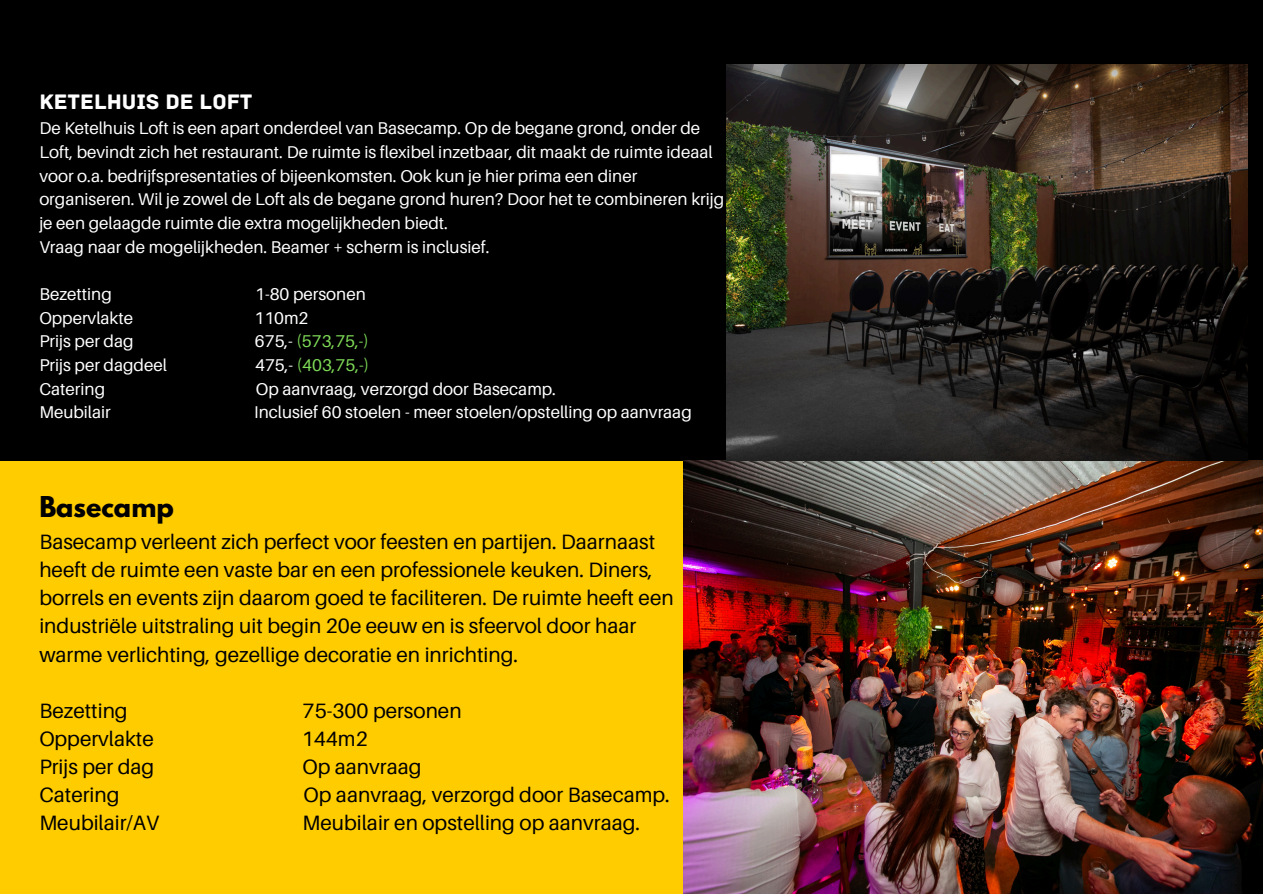
<style>
.page{position:relative;width:1263px;height:894px;background:#fff}
.page>*{position:absolute;margin:0;border:0;box-sizing:border-box;transform-origin:0 0}
.t1{font:700 25.5px "League Spartan";color:#000}
.t2{font:22.05px "Archive";color:#fff}
.t3{font:20.7px/28.2px "Aileron";color:#000}
.t4{font:17.1px/23.7px "Aileron";color:#fff}
.t5{font:17.1px "Aileron";color:#7ed957}
.s1{color:#fff}
</style>
<div class="page">
<div style="left:0;top:0;width:1263px;height:893px;background:#000"></div>
<div style="left:0;top:460px;width:1263px;height:433px;background:#fc0"></div>
<img style="left:684px;top:460px;width:579px;height:433px">
<img style="left:727px;top:64px;width:521px;height:396px">
<p class="t2" style="left:39px;top:88px;width:215px">KETELHUIS DE LOFT</p>
<p class="t4" style="left:39px;top:116px;width:686px">De Ketelhuis Loft is een apart onderdeel van Basecamp. Op de begane grond, onder de Loft, bevindt zich het restaurant. De ruimte is flexibel inzetbaar, dit maakt de ruimte ideaal voor o.a. bedrijfspresentaties of bijeenkomsten. Ook kun je hier prima een diner organiseren. Wil je zowel de Loft als de begane grond huren? Door het te combineren krijg je een gelaagde ruimte die extra mogelijkheden biedt.</p>
<p class="t4" style="left:39px;top:234px;width:452px">Vraag naar de mogelijkheden. Beamer + scherm is inclusief.</p>
<p class="t4" style="left:39px;top:282px;width:74px">Bezetting</p>
<p class="t4" style="left:255px;top:282px;width:112px">1-80 personen</p>
<p class="t4" style="left:39px;top:305px;width:95px">Oppervlakte</p>
<p class="t4" style="left:254px;top:305px;width:56px">110m2</p>
<p class="t4" style="left:39px;top:329px;width:96px">Prijs per dag</p>
<p class="t5" style="left:255px;top:330px;width:115px"><span class="s1">675,-</span> (573,75,-)</p>
<p class="t4" style="left:39px;top:352px;width:129px">Prijs per dagdeel</p>
<p class="t5" style="left:255px;top:354px;width:115px"><span class="s1">475,-</span> (403,75,-)</p>
<p class="t4" style="left:39px;top:376px;width:67px">Catering</p>
<p class="t4" style="left:256px;top:376px;width:302px">Op aanvraag, verzorgd door Basecamp.</p>
<p class="t4" style="left:39px;top:400px;width:73px">Meubilair</p>
<p class="t4" style="left:254px;top:400px;width:439px">Inclusief 60 stoelen - meer stoelen/opstelling op aanvraag</p>
<p class="t1" style="left:39px;top:494px;width:136px">Basecamp</p>
<p class="t3" style="left:39px;top:527px;width:636px">Basecamp verleent zich perfect voor feesten en partijen. Daarnaast heeft de ruimte een vaste bar en een professionele keuken. Diners, borrels en events zijn daarom goed te faciliteren. De ruimte heeft een industriële uitstraling uit begin 20e eeuw en is sfeervol door haar warme verlichting, gezellige decoratie en inrichting.</p>
<h1 class="t3" style="left:39px;top:695px;width:90px">Bezetting</h1>
<h1 class="t3" style="left:303px;top:695px;width:161px">75-300 personen</h1>
<h1 class="t3" style="left:39px;top:724px;width:116px">Oppervlakte</h1>
<h1 class="t3" style="left:302px;top:724px;width:67px">144m2</h1>
<h1 class="t3" style="left:39px;top:752px;width:117px">Prijs per dag</h1>
<h1 class="t3" style="left:302px;top:752px;width:121px">Op aanvraag</h1>
<h1 class="t3" style="left:39px;top:780px;width:82px">Catering</h1>
<h1 class="t3" style="left:303px;top:780px;width:368px">Op aanvraag, verzorgd door Basecamp.</h1>
<h1 class="t3" style="left:39px;top:808px;width:121px">Meubilair/AV</h1>
<h1 class="t3" style="left:303px;top:808px;width:339px">Meubilair en opstelling op aanvraag.</h1>
</div>
